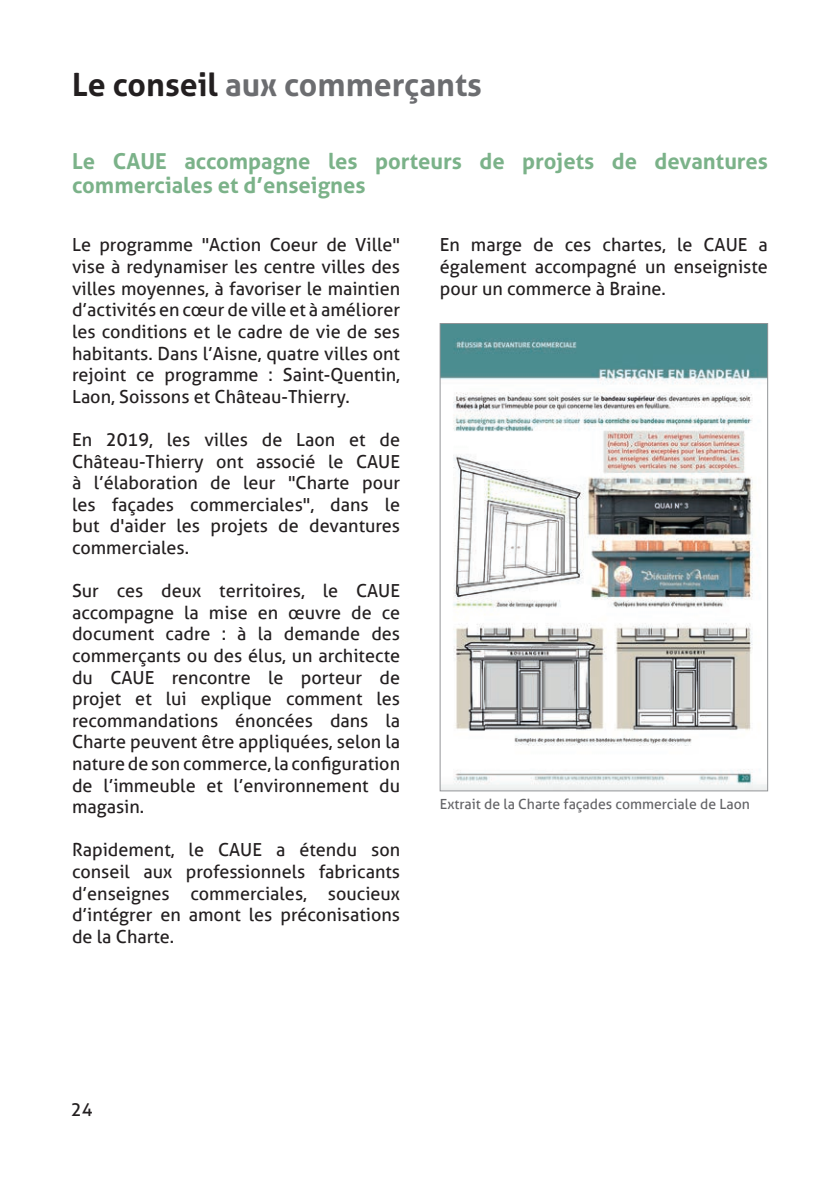
<style>
.page{position:relative;width:840px;height:1191px;background:#fff}
.page>*{position:absolute;margin:0;border:0;box-sizing:border-box;transform-origin:0 0}
.t1{font:700 32px "Aller";color:#6c6d70}
.t2{font:700 22px/24px "Aller";color:#7bb289}
.t3{font:18px/21.6px "Aller";color:#231f20;text-align:justify}
.t4{font:14px "Aller";color:#636366}
.s1{color:#231f20}
</style>
<div class="page">
<img style="left:441px;top:325px;width:324px;height:464px">
<div style="left:439px;top:323px;width:328px;height:468px;border:1px solid #939598"></div>
<h1 class="t1" style="left:72px;top:64px;width:411px"><span class="s1">Le conseil</span> aux commerçants</h1>
<p class="t2" style="left:72px;top:149px;width:697px">Le CAUE accompagne les porteurs de projets de devantures commerciales et d’enseignes</p>
<p class="t3" style="left:72px;top:234px;width:329px">Le programme "Action Coeur de Ville" vise à redynamiser les centre villes des villes moyennes, à favoriser le maintien d’activités en cœur de ville et à améliorer les conditions et le cadre de vie de ses habitants. Dans l’Aisne, quatre villes ont rejoint ce programme : Saint-Quentin, Laon, Soissons et Château-Thierry.</p>
<p class="t3" style="left:72px;top:429px;width:329px">En 2019, les villes de Laon et de Château-Thierry ont associé le CAUE à l’élaboration de leur "Charte pour les façades commerciales", dans le but d'aider les projets de devantures commerciales.</p>
<p class="t3" style="left:72px;top:580px;width:329px">Sur ces deux territoires, le CAUE accompagne la mise en œuvre de ce document cadre : à la demande des commerçants ou des élus, un architecte du CAUE rencontre le porteur de projet et lui explique comment les recommandations énoncées dans la Charte peuvent être appliquées, selon la nature de son commerce, la configuration de l’immeuble et l’environnement du magasin.</p>
<p class="t3" style="left:72px;top:839px;width:329px">Rapidement, le CAUE a étendu son conseil aux professionnels fabricants d’enseignes commerciales, soucieux d’intégrer en amont les préconisations de la Charte.</p>
<p class="t3" style="left:439px;top:234px;width:329px">En marge de ces chartes, le CAUE a également accompagné un enseigniste pour un commerce à Braine.</p>
<p class="t4" style="left:439px;top:795px;width:311px">Extrait de la Charte façades commerciale de Laon</p>
<p class="t3" style="left:71px;top:1099px;width:23px">24</p>
</div>
